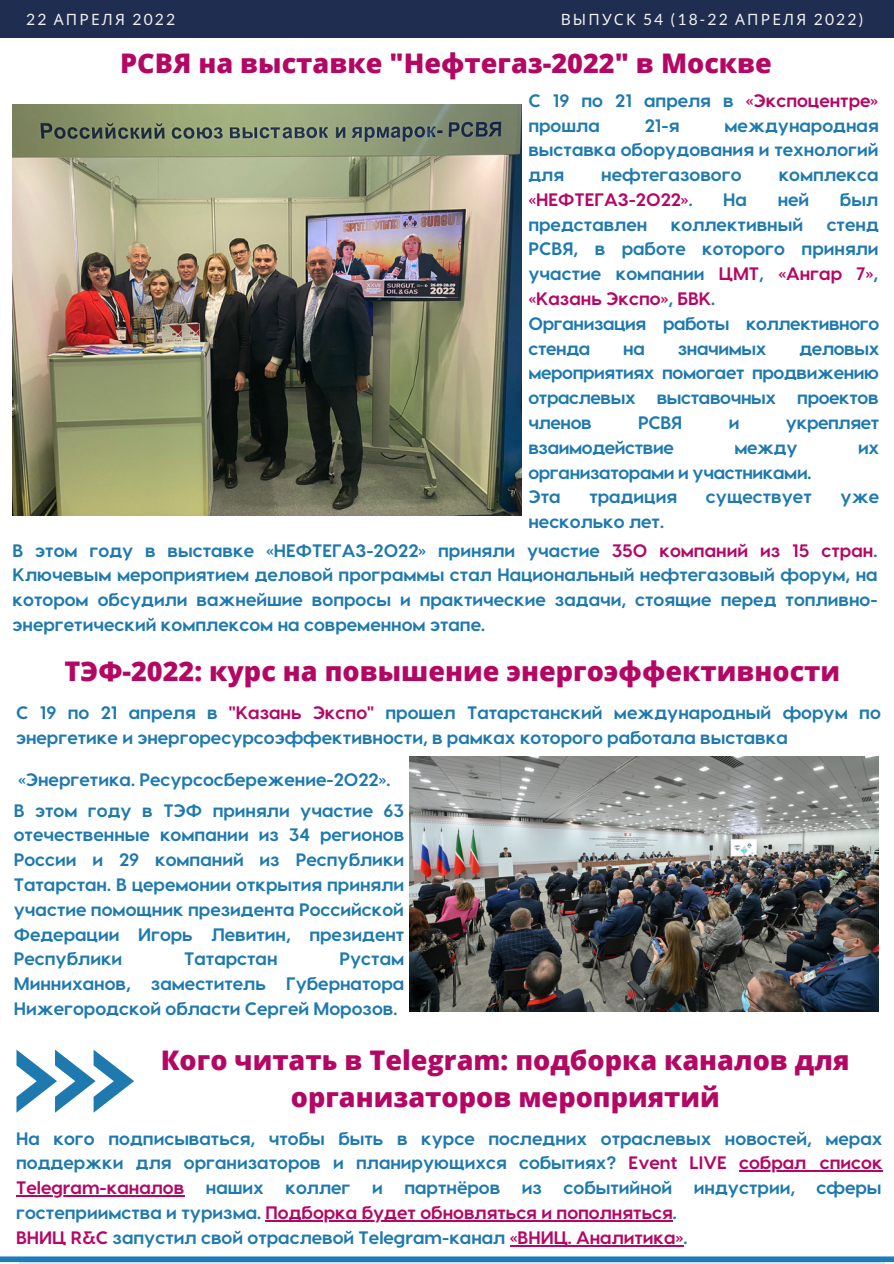
<style>
.page{position:relative;width:894px;height:1264px;background:#fff}
.page>*{position:absolute;margin:0;border:0;box-sizing:border-box;transform-origin:0 0}
.t1{font:800 27px/37.2px "Open Sans";color:#b40764;text-align:center}
.t2{font:700 18px/24.8px "Visby CF";color:#1e79ae;text-align:justify}
.t3{font:700 18px/24.8px "Visby CF";letter-spacing:-.02em;color:#1e79ae}
.t4{font:700 18px "Visby CF";color:#b40764}
.t5{font:15.6px "Lato";letter-spacing:.14em;color:#f2f2f2}
.s1{font-family:"Noto Sans"}
.s2{color:#b40764}
.s3{color:#1e79ae}
</style>
<div class="page">
<div style="left:0;top:0;width:893px;height:38px;background:#1e2d50"></div>
<svg style="left:20px;top:1261px;width:864px;height:2px;background:#73acd2"></svg>
<div style="left:0;top:1256px;width:893px;height:5px;background:#1b7bbb"></div>
<img style="left:13px;top:104px;width:509px;height:411px">
<svg style="left:16px;top:1049px;width:118px;height:63px"></svg>
<img style="left:409px;top:756px;width:469px;height:255px">
<hr style="left:739px;top:1170px;width:143px;height:1px;background:#b40764">
<hr style="left:16px;top:1195px;width:168px;height:1px;background:#b40764">
<hr style="left:265px;top:1220px;width:407px;height:1px;background:#b40764">
<hr style="left:509px;top:1244px;width:174px;height:1px;background:#b40764">
<p class="t5" style="left:26px;top:10px;width:150px">22 <span class="s1">АПРЕЛЯ</span> 2022</p>
<p class="t5" style="left:560px;top:10px;width:304px"><span class="s1">ВЫПУСК</span> 54 (18-22 <span class="s1">АПРЕЛЯ</span> 2022)</p>
<p class="t1" style="left:120px;top:44px;width:653px">РСВЯ на выставке "Нефтегаз-2022" в Москве</p>
<p class="t2" style="left:528px;top:87px;width:351px">С 19 по 21 апреля в <span class="s2">«Экспоцентре» </span>прошла</p>
<p class="t2" style="left:644px;top:112px;width:36px">21-я</p>
<p class="t2" style="left:528px;top:112px;width:352px;text-indent:196px">международная выставка оборудования и технологий для</p>
<p class="t2" style="left:601px;top:161px;width:142px">нефтегазового</p>
<p class="t2" style="left:778px;top:161px;width:101px">комплекса</p>
<p class="t4" style="left:528px;top:188px;width:166px">«НЕФТЕГАЗ-2022»<span class="s3">.</span></p>
<p class="t2" style="left:723px;top:186px;width:25px">На</p>
<p class="t2" style="left:777px;top:186px;width:33px">ней</p>
<p class="t2" style="left:839px;top:186px;width:40px">был</p>
<p class="t2" style="left:528px;top:211px;width:120px">представлен</p>
<p class="t2" style="left:670px;top:211px;width:134px">коллективный</p>
<p class="t2" style="left:528px;top:211px;width:352px;text-indent:298px">стенд РСВЯ, в работе которого приняли участие компании <span class="s2">ЦМТ</span>, <span class="s2">«Ангар 7»</span>, <span class="s2">«Казань Экспо»</span>, <span class="s2">БВК</span>.</p>
<p class="t3" style="left:528px;top:310px;width:352px">Организация работы коллективного стенда</p>
<p class="t2" style="left:528px;top:335px;width:352px;text-indent:271px">деловых мероприятиях помогает продвижению отраслевых выставочных проектов членов</p>
<p class="t2" style="left:623px;top:335px;width:23px">на</p>
<p class="t3" style="left:677px;top:335px;width:90px">значимых</p>
<p class="t2" style="left:638px;top:409px;width:46px">РСВЯ</p>
<p class="t2" style="left:728px;top:409px;width:12px">и</p>
<p class="t3" style="left:785px;top:409px;width:95px">укрепляет</p>
<p class="t3" style="left:528px;top:434px;width:147px">взаимодействие</p>
<p class="t2" style="left:734px;top:434px;width:65px">между</p>
<p class="t2" style="left:857px;top:434px;width:22px">их</p>
<p class="t3" style="left:528px;top:459px;width:284px">организаторами и участниками.</p>
<p class="t2" style="left:528px;top:483px;width:34px">Эта</p>
<p class="t2" style="left:589px;top:483px;width:89px">традиция</p>
<p class="t2" style="left:705px;top:483px;width:107px">существует</p>
<p class="t2" style="left:840px;top:483px;width:40px">уже</p>
<p class="t2" style="left:528px;top:508px;width:137px">несколько лет.</p>
<p class="t2" style="left:13px;top:537px;width:866px">В этом году в выставке «НЕФТЕГАЗ-2022» приняли участие <span class="s2">350 компаний из 15 стран</span>.<br>Ключевым мероприятием деловой программы стал Национальный нефтегазовый форум, на котором обсудили важнейшие вопросы и практические задачи, стоящие перед топливно&shy;энергетический комплексом на современном этапе.</p>
<p class="t1" style="left:64px;top:652px;width:777px">ТЭФ-2022: курс на повышение энергоэффективности</p>
<p class="t2" style="left:16px;top:699px;width:866px">С 19 по 21 апреля в <span class="s2">"Казань Экспо"</span> прошел Татарстанский международный форум по энергетике и энергоресурсоэффективности, в рамках которого работала выставка</p>
<p class="t2" style="left:18px;top:766px;width:373px">«Энергетика. Ресурсосбережение-2022».</p>
<p class="t2" style="left:14px;top:797px;width:392px">В этом году в ТЭФ приняли участие 63 отечественные компании из 34 регионов России и 29 компаний из Республики Татарстан. В церемонии открытия приняли участие помощник президента Российской Федерации Игорь Левитин, президент Республики</p>
<p class="t2" style="left:14px;top:945px;width:392px;text-indent:325px">Рустам Минниханов, заместитель Губернатора Нижегородской области Сергей Морозов.</p>
<p class="t2" style="left:184px;top:945px;width:95px">Татарстан</p>
<p class="t1" style="left:161px;top:1041px;width:690px">Кого читать в Telegram: подборка каналов для организаторов мероприятий</p>
<p class="t2" style="left:16px;top:1124px;width:867px">На кого подписываться, чтобы быть в курсе последних отраслевых новостей, мерах поддержки для организаторов и планирующихся событиях? <span class="s2">Event LIVE собрал список Telegram-каналов</span> наших коллег и партнёров из событийной индустрии, сферы гостеприимства и туризма. <span class="s2">Подборка будет обновляться и пополняться</span>.</p>
<p class="t2" style="left:16px;top:1223px;width:672px"><span class="s2">ВНИЦ R&amp;C</span> запустил свой отраслевой Telegram-канал <span class="s2">«ВНИЦ. Аналитика»</span>.</p>
</div>
